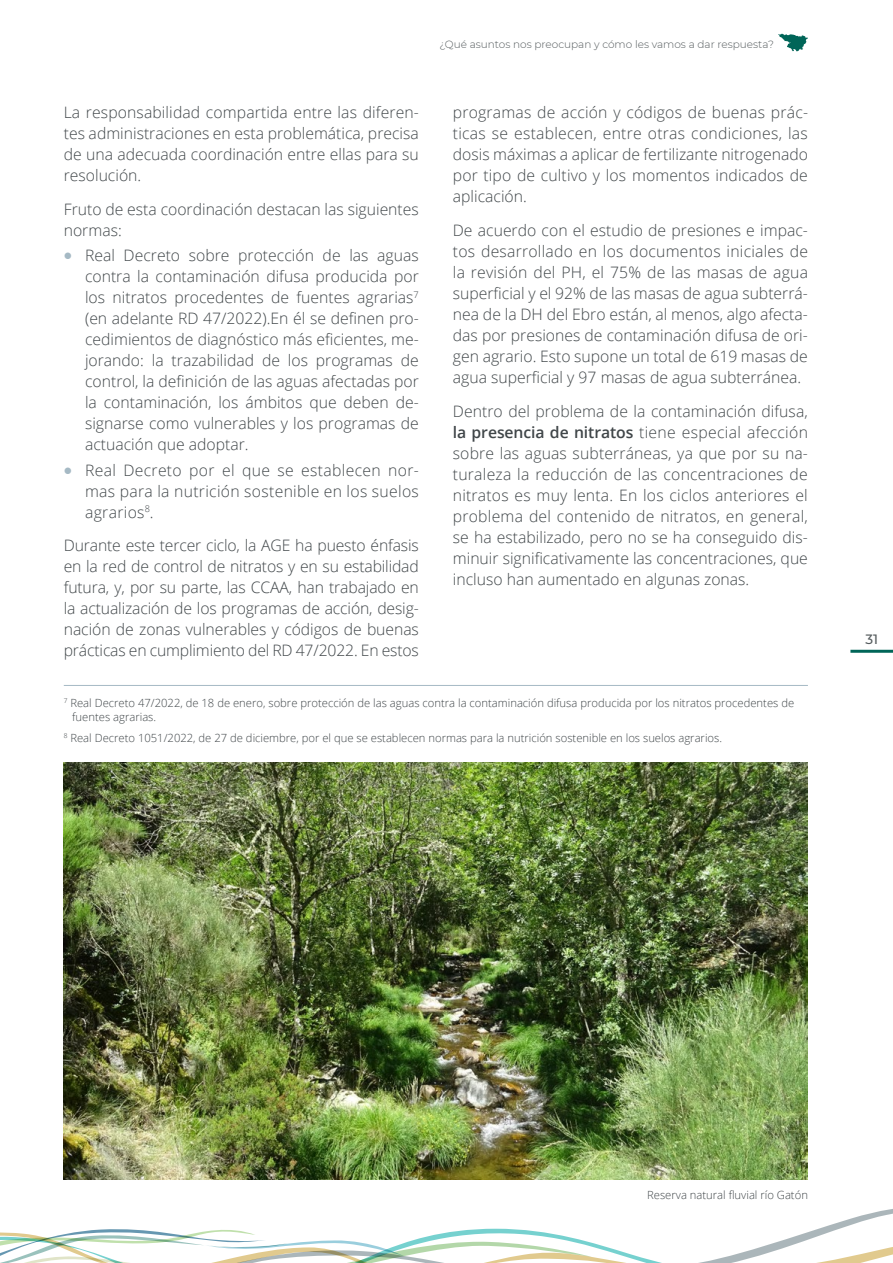
<style>
.page{position:relative;width:893px;height:1263px;background:#fff}
.page>*{position:absolute;margin:0;border:0;box-sizing:border-box;transform-origin:0 0}
.t1{font:300 15.75px/21px "Open Sans";color:#404649;text-align:justify}
.t2{font:500 13.5px "Montserrat";color:#555c5e}
.t3{font:300 11.25px/13.5px "Open Sans";color:#404649}
.t4{font:300 10.5px "Montserrat";color:#555c5e}
.s1{color:#a5b9c4}
.s2{font-weight:600}
</style>
<div class="page">
<svg style="left:0;top:1209px;width:893px;height:54px"></svg>
<hr style="left:850px;top:650px;width:43px;height:3px;background:#006558">
<svg style="left:778px;top:34px;width:30px;height:17px"></svg>
<img style="left:64px;top:762px;width:744px;height:418px">
<hr style="left:64px;top:685px;width:744px;height:1px;background:#a5b9c4">
<p class="t4" style="left:440px;top:37px;width:336px">¿Qué asuntos nos preocupan y cómo les vamos a dar respuesta?</p>
<p class="t1" style="left:64px;top:102px;width:357px">La responsabilidad compartida entre las diferen&shy;tes administraciones en esta problemática, precisa de una adecuada coordinación entre ellas para su resolución.</p>
<p class="t1" style="left:64px;top:198px;width:357px">Fruto de esta coordinación destacan las siguientes normas:</p>
<p class="t1" style="left:85px;top:245px;width:335px;text-indent:-21px"><span class="s1">•</span> Real Decreto sobre protección de las aguas contra la contaminación difusa producida por los nitratos procedentes de fuentes agrarias<sup>7 </sup>(en adelante RD 47/2022).En él se definen pro&shy;cedimientos de diagnóstico más eficientes, me&shy;jorando: la trazabilidad de los programas de control, la definición de las aguas afectadas por la contaminación, los ámbitos que deben de&shy;signarse como vulnerables y los programas de actuación que adoptar.</p>
<p class="t1" style="left:85px;top:459px;width:335px;text-indent:-21px"><span class="s1">•</span> Real Decreto por el que se establecen nor&shy;mas para la nutrición sostenible en los suelos agrarios<sup>8</sup>.</p>
<p class="t1" style="left:64px;top:535px;width:357px">Durante este tercer ciclo, la AGE ha puesto énfasis en la red de control de nitratos y en su estabilidad futura, y, por su parte, las CCAA, han trabajado en la actualización de los programas de acción, desig&shy;nación de zonas vulnerables y códigos de buenas prácticas en cumplimiento del RD 47/2022. En estos</p>
<p class="t1" style="left:453px;top:102px;width:357px">programas de acción y códigos de buenas prác&shy;ticas se establecen, entre otras condiciones, las dosis máximas a aplicar de fertilizante nitrogenado por tipo de cultivo y los momentos indicados de aplicación.</p>
<p class="t1" style="left:453px;top:219px;width:357px">De acuerdo con el estudio de presiones e impac&shy;tos desarrollado en los documentos iniciales de la revisión del PH, el 75% de las masas de agua superficial y el 92% de las masas de agua subterrá&shy;nea de la DH del Ebro están, al menos, algo afecta&shy;das por presiones de contaminación difusa de ori&shy;gen agrario. Esto supone un total de 619 masas de agua superficial y 97 masas de agua subterránea.</p>
<p class="t1" style="left:453px;top:400px;width:357px">Dentro del problema de la contaminación difusa, <span class="s2">la presencia de nitratos</span> tiene especial afección sobre las aguas subterráneas, ya que por su na&shy;turaleza la reducción de las concentraciones de nitratos es muy lenta. En los ciclos anteriores el problema del contenido de nitratos, en general, se ha estabilizado, pero no se ha conseguido dis&shy;minuir significativamente las concentraciones, que incluso han aumentado en algunas zonas.</p>
<p class="t3" style="left:72px;top:696px;width:723px;text-indent:-9px"><sup>7</sup> Real Decreto 47/2022, de 18 de enero, sobre protección de las aguas contra la contaminación difusa producida por los nitratos procedentes de fuentes agrarias.</p>
<p class="t3" style="left:64px;top:731px;width:660px"><sup>8</sup> Real Decreto 1051/2022, de 27 de diciembre, por el que se establecen normas para la nutrición sostenible en los suelos agrarios.</p>
<p class="t2" style="left:865px;top:630px;width:14px">31</p>
<p class="t3" style="left:647px;top:1188px;width:162px">Reserva natural fluvial río Gatón</p>
</div>
